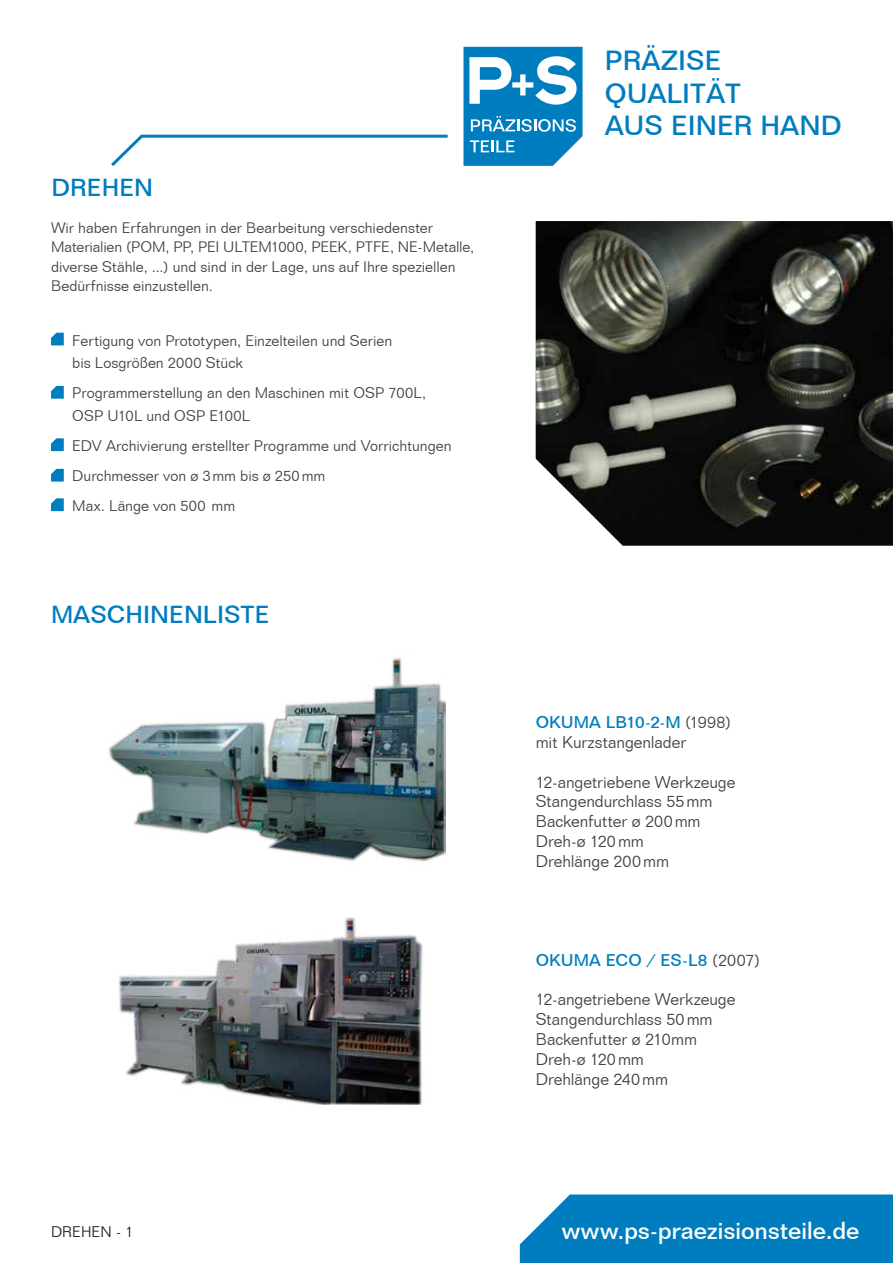
<style>
.page{position:relative;width:893px;height:1263px;background:#fff}
.page>*{position:absolute;margin:0;border:0;box-sizing:border-box;transform-origin:0 0}
.t1{font:500 27px/32.4px "Folio BT";color:#007dbe}
.t2{font:500 24px "Folio BT";letter-spacing:-.01em;color:#fff}
.t3{font:500 24px "Folio BT";color:#007dbe}
.t4{font:300 16.5px/19.8px "Folio BT";letter-spacing:-.005em;color:#414042}
.t5{font:500 16.5px "Folio BT";letter-spacing:.005em;color:#007dbe}
.t6{font:300 15px/22.5px "Folio BT";color:#414042}
.t7{font:300 15px "Folio BT";color:#231f20}
.t8{font:300 14.85px/19.5px "Folio BT";color:#414042}
.s1{font-weight:500;color:#007dbe}
.s2{font-weight:300;color:#414042}
</style>
<div class="page">
<div style="left:520px;top:1194px;width:373px;height:69px;background:#007dbe"></div>
<svg style="left:463px;top:47px;width:120px;height:119px"></svg>
<svg style="left:111px;top:134px;width:337px;height:32px"></svg>
<svg style="left:51px;top:333px;width:13px;height:12px"></svg>
<svg style="left:51px;top:386px;width:13px;height:13px"></svg>
<svg style="left:51px;top:438px;width:13px;height:13px"></svg>
<svg style="left:51px;top:469px;width:13px;height:13px"></svg>
<svg style="left:51px;top:498px;width:13px;height:13px"></svg>
<img style="left:108px;top:657px;width:338px;height:205px">
<img style="left:118px;top:917px;width:305px;height:188px">
<img style="left:536px;top:221px;width:357px;height:324px">
<h2 class="t3" style="left:52px;top:172px;width:103px">DREHEN</h2>
<p class="t8" style="left:51px;top:217px;width:425px">Wir haben Erfahrungen in der Bearbeitung verschiedenster Materialien (POM, PP, PEI ULTEM1000, PEEK, PTFE, NE-Metalle, diverse Stähle, ...) und sind in der Lage, uns auf Ihre speziellen Bedürfnisse einzustellen.</p>
<p class="t6" style="left:72px;top:329px;width:321px">Fertigung von Prototypen, Einzelteilen und Serien bis Losgrößen 2000 Stück</p>
<p class="t6" style="left:72px;top:381px;width:355px">Programmerstellung an den Maschinen mit OSP 700L,<br>OSP U10L und OSP E100L</p>
<p class="t6" style="left:72px;top:430px;width:381px;line-height:30px">EDV Archivierung erstellter Programme und Vorrichtungen<br>Durchmesser von ø 3mm bis ø 250mm<br>Max. Länge von 500 mm</p>
<h2 class="t3" style="left:51px;top:600px;width:220px">MASCHINENLISTE</h2>
<p class="t7" style="left:51px;top:1222px;width:84px">DREHEN - 1</p>
<h1 class="t1" style="left:605px;top:44px;width:238px">PRÄZISE<br>QUALITÄT<br>AUS EINER HAND</h1>
<p class="t4" style="left:536px;top:712px;width:197px"><span class="s1">OKUMA LB10-2-M</span> (1998) mit Kurzstangenlader</p>
<p class="t4" style="left:536px;top:772px;width:201px">12-angetriebene Werkzeuge<br>Stangendurchlass 55mm<br>Backenfutter ø 200mm<br>Dreh-ø 120mm<br>Drehlänge 200mm</p>
<p class="t5" style="left:536px;top:950px;width:226px">OKUMA ECO / ES-L8 <span class="s2">(2007)</span></p>
<p class="t4" style="left:536px;top:989px;width:201px">12-angetriebene Werkzeuge<br>Stangendurchlass 50mm<br>Backenfutter ø 210mm<br>Dreh-ø 120mm<br>Drehlänge 240mm</p>
<h2 class="t2" style="left:562px;top:1216px;width:299px">www.ps-praezisionsteile.de</h2>
</div>
